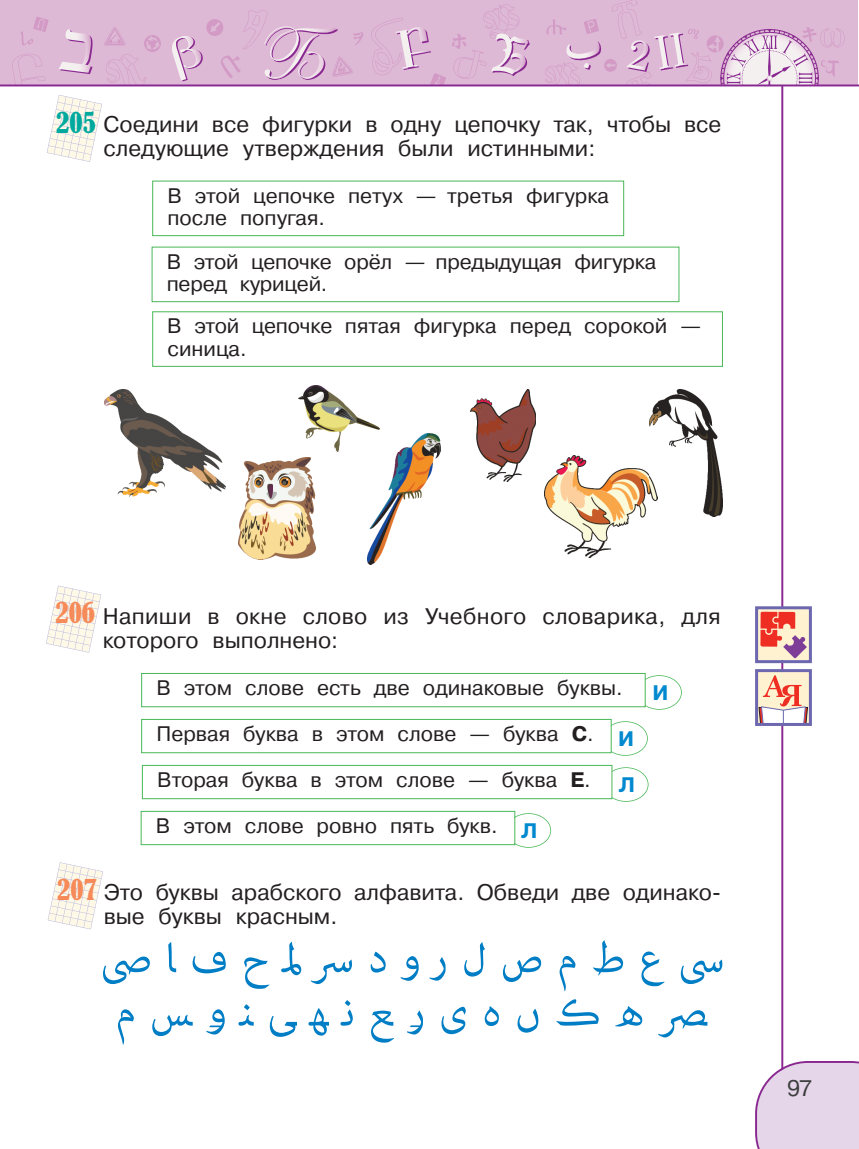
<style>
.page{position:relative;width:859px;height:1149px;background:#fff}
.page>*{position:absolute;margin:0;border:0;box-sizing:border-box;transform-origin:0 0}
.t1{font:condensed 27px "Bernard";color:#f68a58}
.t2{font:condensed 27px "Bernard";color:#00a99d}
.t3{font:22.5px/24px "Pragmatica Book AC";color:#231f20}
.t4{font:22.5px "Pragmatica Book AC";color:#3e3e3f}
.t5{font:21px/22.5px "Pragmatica Book AC";color:#231f20}
.t6{font:21px "Pragmatica Bold AC";color:#0089cf}
.s1{font-family:"Pragmatica Bold AC"}
.s2{font-family:"Pragmatica Bold AC";color:#0089cf}
</style>
<div class="page">
<hr style="left:781px;top:62px;width:2px;height:1036px;background:#892890">
<svg style="left:755px;top:1060px;width:104px;height:88px;background:#e3d3e7"></svg>
<div style="left:0;top:0;width:857px;height:85px;background:#deb9d6"></div>
<div style="left:144px;top:35px;width:17px;height:17px;background:#d29ac5;border-radius:50%"></div>
<svg style="left:20px;top:17px;width:29px;height:29px"></svg>
<svg style="left:12px;top:54px;width:34px;height:30px"></svg>
<svg style="left:104px;top:27px;width:56px;height:57px"></svg>
<svg style="left:371px;top:18px;width:75px;height:66px"></svg>
<img style="left:395px;top:27px;width:35px;height:42px">
<svg style="left:452px;top:4px;width:78px;height:75px"></svg>
<img style="left:491px;top:33px;width:37px;height:42px">
<svg style="left:545px;top:0;width:300px;height:84px"></svg>
<svg style="left:82px;top:37px;width:11px;height:37px"></svg>
<img style="left:59px;top:29px;width:32px;height:44px">
<svg style="left:202px;top:10px;width:161px;height:70px"></svg>
<img style="left:172px;top:36px;width:30px;height:45px">
<hr style="left:0;top:84px;width:859px;height:2px;background:#892890">
<div style="left:637px;top:675px;width:45px;height:34px;border:2px solid #49b857;border-radius:50%"></div>
<div style="left:142px;top:673px;width:503px;height:33px;background:#fff"></div>
<div style="left:141px;top:673px;width:505px;height:34px;border:1px solid #49b857"></div>
<div style="left:603px;top:721px;width:45px;height:34px;border:2px solid #49b857;border-radius:50%"></div>
<div style="left:142px;top:719px;width:469px;height:33px;background:#fff"></div>
<div style="left:141px;top:718px;width:470px;height:34px;border:1px solid #49b857"></div>
<div style="left:603px;top:767px;width:45px;height:34px;border:2px solid #49b857;border-radius:50%"></div>
<div style="left:143px;top:765px;width:469px;height:33px;background:#fff"></div>
<div style="left:142px;top:764px;width:470px;height:34px;border:1px solid #49b857"></div>
<div style="left:506px;top:813px;width:45px;height:34px;border:2px solid #49b857;border-radius:50%"></div>
<div style="left:142px;top:811px;width:372px;height:33px;background:#fff"></div>
<div style="left:141px;top:810px;width:374px;height:34px;border:1px solid #49b857"></div>
<svg style="left:47px;top:95px;width:55px;height:67px"></svg>
<svg style="left:48px;top:862px;width:55px;height:67px"></svg>
<svg style="left:46px;top:585px;width:55px;height:67px"></svg>
<div style="left:152px;top:247px;width:527px;height:55px;border:1px solid #49b857"></div>
<div style="left:152px;top:311px;width:571px;height:55px;border:1px solid #49b857"></div>
<div style="left:152px;top:181px;width:472px;height:55px;border:1px solid #49b857"></div>
<svg style="left:118px;top:999px;width:589px;height:45px"></svg>
<svg style="left:103px;top:940px;width:619px;height:50px"></svg>
<img style="left:299px;top:385px;width:80px;height:48px">
<img style="left:306px;top:433px;width:35px;height:18px">
<img style="left:238px;top:457px;width:78px;height:102px">
<img style="left:104px;top:389px;width:122px;height:107px">
<img style="left:368px;top:433px;width:73px;height:131px">
<img style="left:471px;top:389px;width:65px;height:92px">
<img style="left:544px;top:455px;width:105px;height:102px">
<img style="left:649px;top:389px;width:73px;height:127px">
<div style="left:758px;top:672px;width:51px;height:50px;background:#fef2d1"></div>
<svg style="left:759px;top:675px;width:49px;height:46px"></svg>
<div style="left:755px;top:669px;width:57px;height:56px;border:3px solid #6c67ae"></div>
<div style="left:758px;top:609px;width:51px;height:51px;background:#fef2d1"></div>
<svg style="left:760px;top:611px;width:47px;height:47px"></svg>
<div style="left:755px;top:606px;width:57px;height:57px;border:3px solid #6c67ae"></div>
<p class="t2" style="left:56px;top:108px;width:41px">205</p>
<p class="t3" style="left:104px;top:114px;width:619px">Соедини все фигурки в одну цепочку так, чтобы все следующие утверждения были истинными:</p>
<p class="t5" style="left:167px;top:186px;width:443px">В этой цепочке петух — третья фигурка после попугая.</p>
<p class="t5" style="left:167px;top:252px;width:491px">В этой цепочке орёл — предыдущая фигурка перед курицей.</p>
<p class="t5" style="left:167px;top:317px;width:535px">В этой цепочке пятая фигурка перед сорокой — синица.</p>
<p class="t1" style="left:56px;top:598px;width:41px">206</p>
<p class="t3" style="left:103px;top:605px;width:619px">Напиши в окне слово из Учебного словарика, для которого выпол нено:</p>
<p class="t5" style="left:156px;top:678px;width:468px">В этом слове есть две одинаковые буквы.</p>
<p class="t6" style="left:652px;top:684px;width:18px">И</p>
<p class="t5" style="left:156px;top:712px;width:479px;line-height:45.9px">Первая буква в этом слове — буква <span class="s1">С</span>. <span class="s2">И<br></span>Вторая буква в этом слове — буква <span class="s1">Е</span>.</p>
<p class="t6" style="left:619px;top:776px;width:18px">Л</p>
<p class="t5" style="left:156px;top:816px;width:383px">В этом слове ровно пять букв. <span class="s2">Л</span></p>
<p class="t1" style="left:57px;top:874px;width:41px">207</p>
<p class="t3" style="left:104px;top:881px;width:619px">Это бук вы арабского алфавита. Об ве ди две оди на ко - вые бук вы крас ным.</p>
<p class="t4" style="left:787px;top:1079px;width:27px">97</p>
</div>
